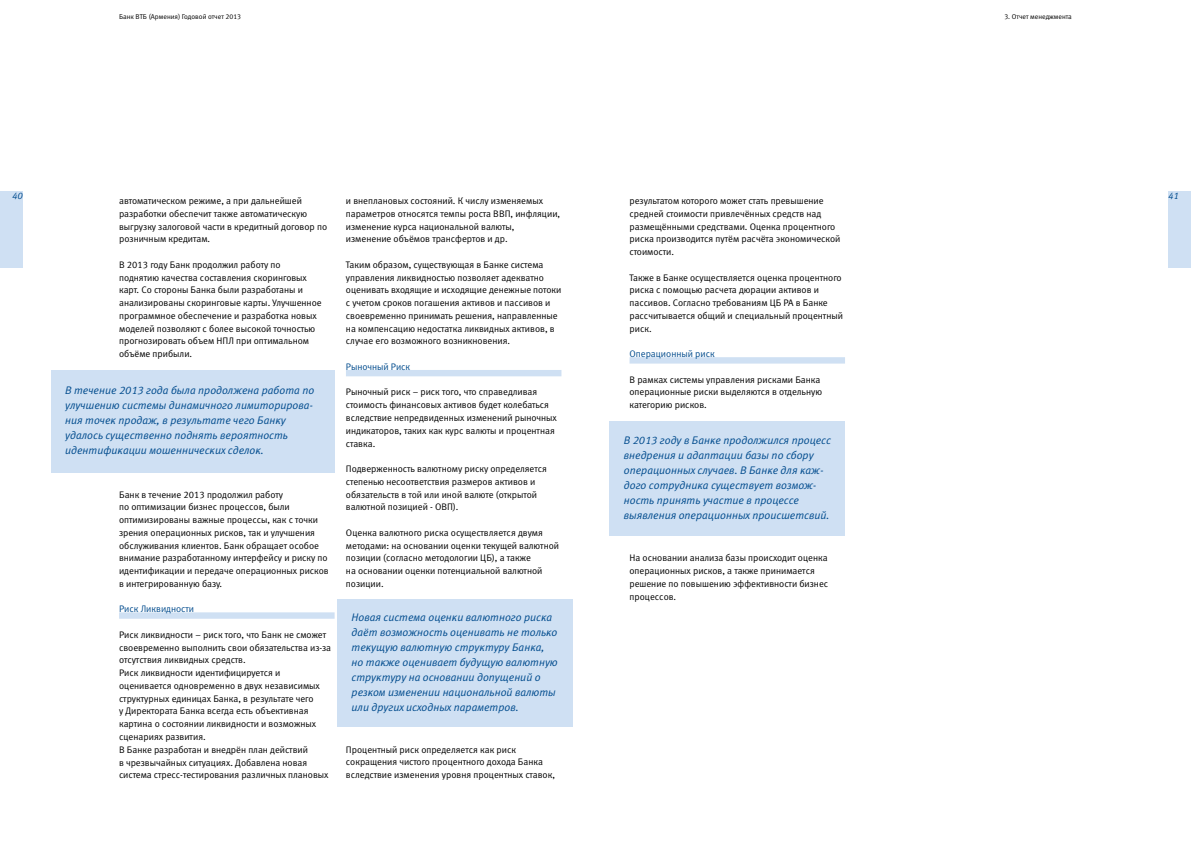
<style>
.page{position:relative;width:1191px;height:842px;background:#fff}
.page>*{position:absolute;margin:0;border:0;box-sizing:border-box;transform-origin:0 0}
.t1{font:italic 11px/15px "Meta Normal LFC";color:#004b8d}
.t2{font:9.5px/12.8px "Meta Normal LFC";color:#000}
.t3{font:9.5px "Meta Normal LFC";color:#004b8d}
.t4{font:italic 9.5px "Meta Normal Cyr LF";color:#004b8d}
.t5{font:7px "Meta Normal LFC";color:#000}
</style>
<div class="page">
<div style="left:1168px;top:191px;width:23px;height:77px;background:#cfe0f3"></div>
<div style="left:0;top:191px;width:23px;height:77px;background:#cfe0f3"></div>
<div style="left:119px;top:612px;width:215px;height:7px;background:#cfe0f3"></div>
<div style="left:346px;top:370px;width:215px;height:6px;background:#cfe0f3"></div>
<div style="left:629px;top:357px;width:216px;height:7px;background:#cfe0f3"></div>
<div style="left:51px;top:370px;width:283px;height:102px;background:#cfe0f3"></div>
<div style="left:337px;top:600px;width:236px;height:127px;background:#cfe0f3"></div>
<div style="left:609px;top:421px;width:236px;height:115px;background:#cfe0f3"></div>
<p class="t5" style="left:119px;top:13px;width:124px">Банк ВТБ (Армения) Годовой отчет 2013</p>
<p class="t5" style="left:1004px;top:13px;width:69px">3. Отчет менеджмента</p>
<p class="t4" style="left:12px;top:190px;width:12px">40</p>
<p class="t4" style="left:1168px;top:190px;width:12px">41</p>
<p class="t2" style="left:119px;top:194px;width:209px">автоматическом режиме, а при дальнейшей разработки обеспечит также автоматическую выгрузку залоговой части в кредитный договор по розничным кредитам.</p>
<p class="t2" style="left:119px;top:258px;width:204px">В 2013 году Банк продолжил работу по поднятию качества составления скоринговых карт. Со стороны Банка были разработаны и анализированы скоринговые карты. Улучшенное программное обеспечение и разработка новых моделей позволяют с более высокой точностью прогнозировать объем НПЛ при оптимальном объёме прибыли.</p>
<p class="t2" style="left:346px;top:194px;width:216px">и внеплановых состояний. К числу изменяемых параметров относятся темпы роста ВВП, инфляции, изменение курса национальной валюты, изменение объёмов трансфертов и др.</p>
<p class="t2" style="left:346px;top:258px;width:217px">Таким образом, существующая в Банке система управления ликвидностью позволяет адекватно оценивать входящие и исходящие денежные потоки с учетом сроков погашения активов и пассивов и своевременно принимать решения, направленные на компенсацию недостатка ликвидных активов, в случае его возможного возникновения.</p>
<p class="t3" style="left:346px;top:361px;width:66px">Рыночный Риск</p>
<p class="t2" style="left:346px;top:386px;width:212px">Рыночный риск – риск того, что справедливая стоимость финансовых активов будет колебаться вследствие непредвиденных изменений рыночных индикаторов, таких как курс валюты и процентная ставка.</p>
<p class="t2" style="left:346px;top:462px;width:203px">Подверженность валютному риску определяется степенью несоответствия размеров активов и обязательств в той или иной валюте (открытой валютной позицией - ОВП).</p>
<p class="t2" style="left:346px;top:526px;width:215px">Оценка валютного риска осуществляется двумя методами: на основании оценки текущей валютной позиции (согласно методологии ЦБ), а также<br>на основании оценки потенциальной валютной позиции.</p>
<p class="t2" style="left:629px;top:194px;width:212px">результатом которого может стать превышение средней стоимости привлечённых средств над размещёнными средствами. Оценка процентного риска производится путём расчёта экономической стоимости.</p>
<p class="t2" style="left:629px;top:271px;width:215px">Также в Банке осуществляется оценка процентного риска с помощью расчета дюрации активов и пассивов. Согласно требованиям ЦБ РА в Банке рассчитывается общий и специальный процентный риск.</p>
<p class="t3" style="left:629px;top:349px;width:87px">Операционный риск</p>
<p class="t2" style="left:629px;top:373px;width:194px">В рамках системы управления рисками Банка операционные риски выделяются в отдельную категорию рисков.</p>
<p class="t1" style="left:65px;top:383px;width:250px">В течение 2013 года была продолжена работа по улучшению системы динамичного лимиторирова&shy;ния точек продаж, в результате чего Банку удалось существенно поднять вероятность идентификации мошеннических сделок.</p>
<p class="t1" style="left:624px;top:433px;width:209px">В 2013 году в Банке продолжился процесс внедрения и адаптации базы по сбору операционных случаев. В Банке для каж&shy;дого сотрудника существует возмож&shy;ность принять участие в процессе выявления операционных происшетсвий.</p>
<p class="t2" style="left:119px;top:488px;width:211px">Банк в течение 2013 продолжил работу<br>по оптимизации бизнес процессов, были оптимизированы важные процессы, как с точки зрения операционных рисков, так и улучшения обслуживания клиентов. Банк обращает особое внимание разработанному интерфейсу и риску по идентификации и передаче операционных рисков в интегрированную базу.</p>
<p class="t3" style="left:119px;top:604px;width:76px">Риск Ликвидности</p>
<p class="t2" style="left:119px;top:628px;width:214px">Риск ликвидности – риск того, что Банк не сможет своевременно выполнить свои обязательства из-за отсутствия ликвидных средств.<br>Риск ликвидности идентифицируется и оценивается одновременно в двух независимых структурных единицах Банка, в результате чего<br>у Директората Банка всегда есть объективная картина о состоянии ликвидности и возможных сценариях развития.<br>В Банке разработан и внедрён план действий<br>в чрезвычайных ситуациях. Добавлена новая система стресс-тестирования различных плановых</p>
<p class="t2" style="left:629px;top:552px;width:200px">На основании анализа базы происходит оценка операционных рисков, а также принимается решение по повышению эффективности бизнес процессов.</p>
<p class="t1" style="left:351px;top:610px;width:208px">Новая система оценки валютного риска даёт возможность оценивать не только текущую валютную структуру Банка, но также оценивает будущую валютную структуру на основании допущений о резком изменении национальной валюты или других исходных параметров.</p>
<p class="t2" style="left:346px;top:743px;width:211px">Процентный риск определяется как риск сокращения чистого процентного дохода Банка вследствие изменения уровня процентных ставок,</p>
</div>
